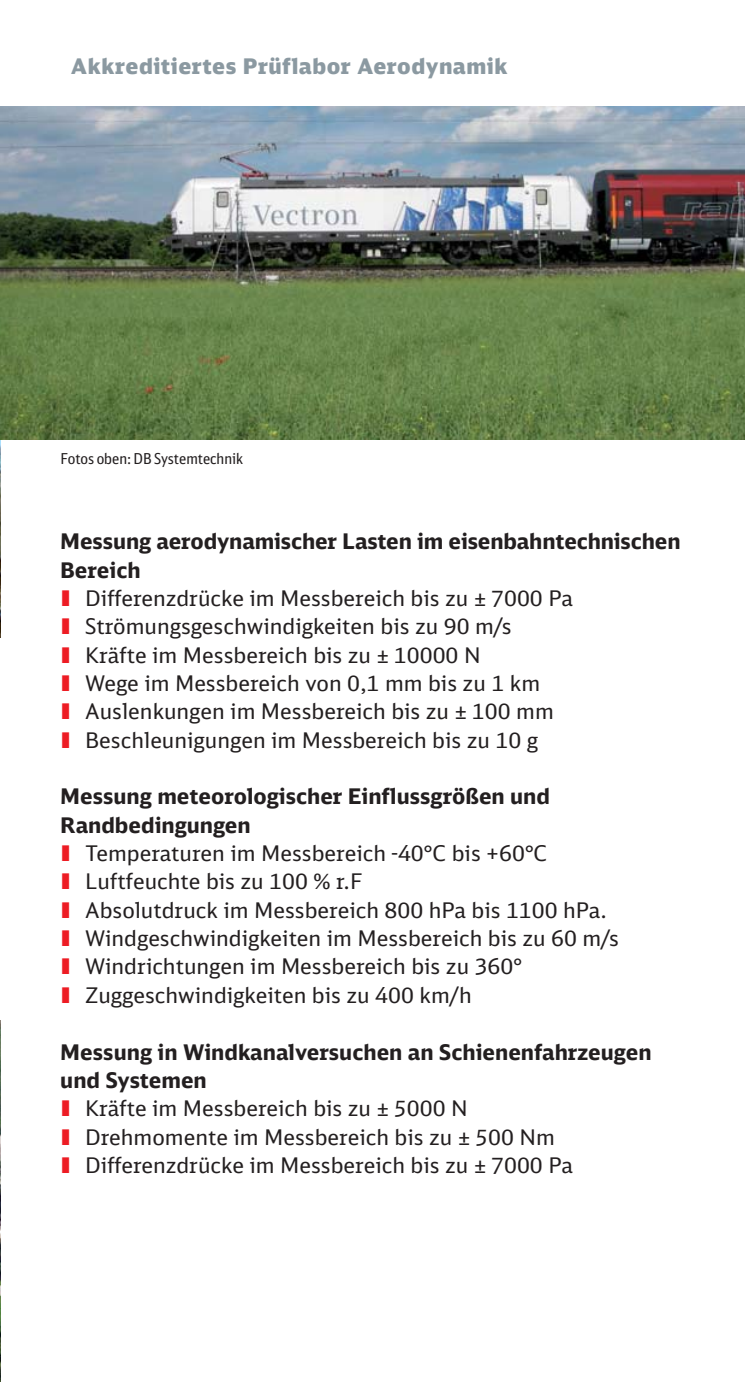
<style>
.page{position:relative;width:745px;height:1382px;background:#fff}
.page>*{position:absolute;margin:0;border:0;box-sizing:border-box;transform-origin:0 0}
.t1{font:21.5px/28.2px "DB Sans";color:#231f20}
.t2{font:900 21.5px "DB Sans";letter-spacing:.025em;color:#8b99a1}
.t3{font:15px "DB Sans Cond";color:#231f20}
.s1{font-weight:700}
.s2{font-family:"DB Head";font-weight:900;color:#ed1c24}
</style>
<div class="page">
<img style="left:0;top:1020px;width:1px;height:362px">
<img style="left:0;top:439px;width:1px;height:199px">
<img style="left:0;top:106px;width:744px;height:333px">
<p class="t2" style="left:71px;top:57px;width:437px">Akkreditiertes Prüflabor Aerodynamik</p>
<p class="t3" style="left:61px;top:452px;width:184px">Fotos oben: DB Systemtechnik</p>
<p class="t1" style="left:60px;top:529px;width:621px"><span class="s1">Messung aerodynamischer Lasten im eisenbahntechnischen Bereich<br></span><span class="s2">I</span> Differenzdrücke im Messbereich bis zu ± 7000 Pa<br><span class="s2">I</span> Strömungsgeschwindigkeiten bis zu 90 m/s<br><span class="s2">I</span> Kräfte im Messbereich bis zu ± 10000 N<br><span class="s2">I</span> Wege im Messbereich von 0,1 mm bis zu 1 km<br><span class="s2">I</span> Auslenkungen im Messbereich bis zu ± 100 mm<br><span class="s2">I</span> Beschleunigungen im Messbereich bis zu 10 g</p>
<p class="t1" style="left:60px;top:784px;width:559px"><span class="s1">Messung meteorologischer Einflussgrößen und Randbedingungen<br></span><span class="s2">I</span> Temperaturen im Messbereich -40°C bis +60°C<br><span class="s2">I</span> Luftfeuchte bis zu 100 % r.F<br><span class="s2">I</span> Absolutdruck im Messbereich 800 hPa bis 1100 hPa.<br><span class="s2">I</span> Windgeschwindigkeiten im Messbereich bis zu 60 m/s <span class="s2">I</span> Windrichtungen im Messbereich bis zu 360°<br><span class="s2">I</span> Zuggeschwindigkeiten bis zu 400 km/h</p>
<p class="t1" style="left:60px;top:1039px;width:592px"><span class="s1">Messung in Windkanalversuchen an Schienenfahrzeugen und Systemen<br></span><span class="s2">I</span> Kräfte im Messbereich bis zu ± 5000 N<br><span class="s2">I</span> Drehmomente im Messbereich bis zu ± 500 Nm<br><span class="s2">I</span> Differenzdrücke im Messbereich bis zu ± 7000 Pa</p>
</div>
